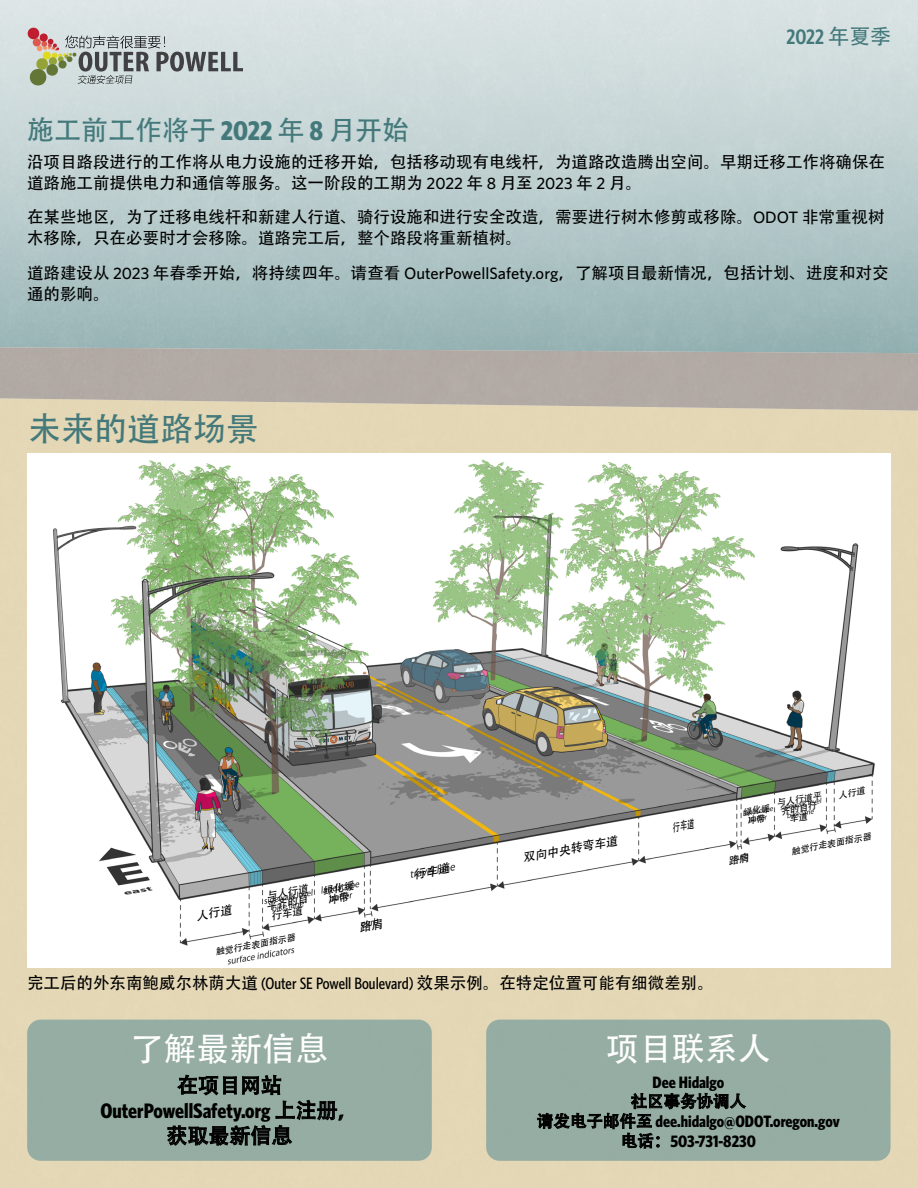
<style>
.page{position:relative;width:918px;height:1188px;background:#fff}
.page>*{position:absolute;margin:0;border:0;box-sizing:border-box;transform-origin:0 0}
.t1{font:33px "Adobe Heiti Std";color:#fefefe}
.t2{font:33px "Adobe Heiti Std";color:#44797b}
.t3{font:27px "Adobe Heiti Std";color:#44797b}
.t4{font:700 21px/25.2px "Whitney Condensed";color:#000;text-align:center}
.t5{font:600 21px "Whitney Condensed";color:#44797b}
.t6{font:16.5px/21px "Adobe Heiti Std";color:#000}
.t7{font:700 16.5px/19.8px "Whitney Condensed";color:#000;text-align:center}
.t8{font:italic 12px "Adobe Heiti Std";color:#000}
.t9{font:italic 10.5px/10.5px "Adobe Heiti Std";color:#000}
.t10{font:italic 9px/9px "Adobe Heiti Std";color:#000}
.s1{font-family:"Adobe Heiti Std";font-weight:400}
.s2{font-family:"Whitney Condensed";font-weight:700}
.s3{font-family:"Whitney";font-weight:500}
.s4{font-family:"Whitney Condensed";font-weight:500}
</style>
<div class="page">
<svg style="left:27px;top:27px;width:216px;height:60px"></svg>
<img style="left:52px;top:459px;width:823px;height:486px">
<svg style="left:513px;top:828px;width:116px;height:40px"></svg>
<div style="left:27px;top:1020px;width:405px;height:141px;background:#95ada3;border-radius:14px"></div>
<div style="left:486px;top:1020px;width:405px;height:141px;background:#95ada3;border-radius:13px"></div>
<svg style="left:406px;top:858px;width:53px;height:31px"></svg>
<svg style="left:657px;top:815px;width:53px;height:27px"></svg>
<svg style="left:183px;top:876px;width:204px;height:89px"></svg>
<svg style="left:725px;top:786px;width:150px;height:88px"></svg>
<h3 class="t5" style="left:787px;top:23px;width:106px">2022 <span class="s1">年夏季</span></h3>
<p class="t3" style="left:27px;top:114px;width:384px">施工前工作将于 <span class="s2">2022</span> 年 <span class="s2">8</span> 月开始</p>
<p class="t6" style="left:27px;top:152px;width:859px">沿项目路段进行的工作将从电力设施的迁移开始，包括移动现有电线杆，为道路改造腾出空间。早期迁移工作将确保在道路施工前提供电力和通信等服务。这一阶段的工期为 <span class="s3">2022</span> 年 <span class="s3">8</span> 月至 <span class="s3">2023</span> 年 <span class="s3">2</span> 月。</p>
<p class="t6" style="left:27px;top:207px;width:859px">在某些地区，为了迁移电线杆和新建人行道、骑行设施和进行安全改造，需要进行树木修剪或移除。<span class="s3">ODOT</span> 非常重视树木移除，只在必要时才会移除。道路完工后，整个路段将重新植树。</p>
<p class="t6" style="left:27px;top:263px;width:863px">道路建设从 <span class="s3">2023</span> 年春季开始，将持续四年。请查看 <span class="s3">OuterPowellSafety.org</span>，了解项目最新情况，包括计划、进度和对交通的影响。</p>
<p class="t2" style="left:28px;top:409px;width:232px">未来的道路场景</p>
<p class="t9" style="left:263px;top:891px;width:46px;rotate:-11deg">与人行道平齐的自行车道</p>
<p class="t9" style="left:322px;top:886px;width:33px;rotate:-11deg">绿化缓冲带</p>
<p class="t8" style="left:521px;top:851px;width:97px;rotate:-11deg">双向中央转弯车道</p>
<p class="t10" style="left:215px;top:948px;width:82px;rotate:-11deg">触觉行走表面指示器</p>
<p class="t6" style="left:27px;top:973px;width:688px">完工后的外东南鲍威尔林荫大道 <span class="s4">(Outer SE Powell Boulevard)</span> 效果示例。在特定位置可能有细微差别。</p>
<p class="t10" style="left:742px;top:809px;width:28px;rotate:-11deg">绿化缓冲带</p>
<p class="t10" style="left:776px;top:799px;width:46px;rotate:-10deg">与人行道平</p>
<p class="t10" style="left:780px;top:807px;width:37px;rotate:-10deg">齐的自行</p>
<p class="t10" style="left:791px;top:847px;width:82px;rotate:-11deg">触觉行走表面指示器</p>
<p class="t1" style="left:130px;top:1029px;width:200px">了解最新信息</p>
<p class="t4" style="left:100px;top:1072px;width:260px"><span class="s1">在项目网站<br></span>OuterPowellSafety.org <span class="s1">上注册，获取最新信息</span></p>
<p class="t1" style="left:606px;top:1029px;width:166px">项目联系人</p>
<p class="t7" style="left:537px;top:1071px;width:304px">Dee Hidalgo<br><span class="s1">社区事务协调人<br>请发电子邮件至</span> dee.hidalgo@ODOT.oregon.gov<span class="s1">电话：</span>503-731-8230</p>
</div>
